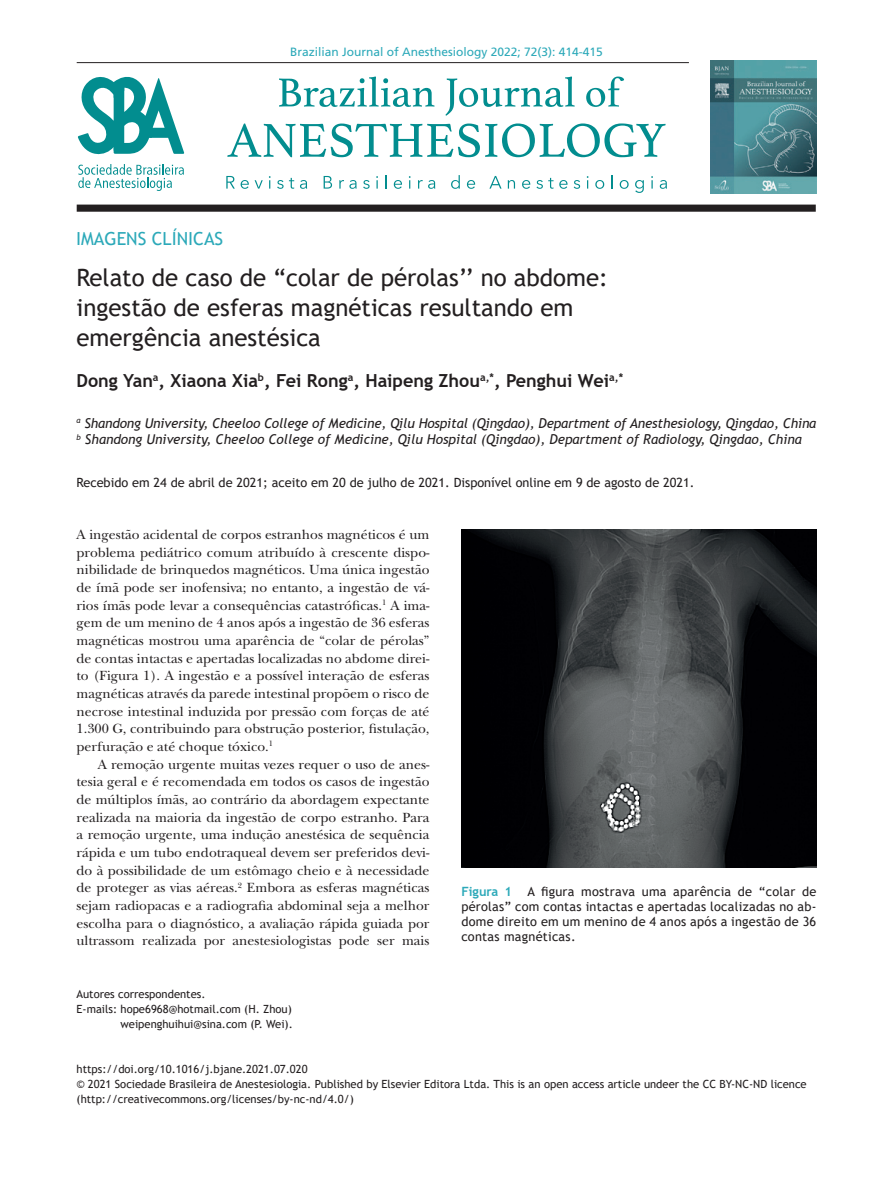
<style>
.page{position:relative;width:893px;height:1191px;background:#fff}
.page>*{position:absolute;margin:0;border:0;box-sizing:border-box;transform-origin:0 0}
.t1{font:24px/30px "Trebuchet MS";color:#231f20}
.t2{font:700 18px "Trebuchet MS";color:#231f20}
.t3{font:18px "Trebuchet MS";color:#2ca9b9}
.t4{font:13.8px/17.7px "New Baskerville Std";color:#231f20;text-align:justify}
.t5{font:italic 13.5px/16.5px "Trebuchet MS";letter-spacing:-.01em;color:#231f20}
.t6{font:12.75px/15px "Trebuchet MS";color:#231f20;text-align:justify}
.t7{font:12px "Frutiger LT Std";color:#2ca9b9}
.t8{font:11.25px/15px "Trebuchet MS";color:#231f20}
.s1{font-weight:700;color:#2ca9b9}
</style>
<div class="page">
<hr style="left:77px;top:62px;width:612px;height:1px;background:#231f20">
<svg style="left:78px;top:77px;width:106px;height:114px"></svg>
<svg style="left:279px;top:77px;width:155px;height:30px"></svg>
<svg style="left:446px;top:77px;width:129px;height:39px"></svg>
<svg style="left:586px;top:77px;width:38px;height:30px"></svg>
<svg style="left:227px;top:123px;width:439px;height:34px"></svg>
<img style="left:710px;top:61px;width:106px;height:133px">
<div style="left:77px;top:205px;width:739px;height:7px;background:#231f20"></div>
<svg style="left:226px;top:176px;width:9px;height:13px"></svg>
<svg style="left:241px;top:180px;width:8px;height:9px"></svg>
<svg style="left:255px;top:180px;width:8px;height:9px"></svg>
<svg style="left:269px;top:176px;width:2px;height:13px"></svg>
<svg style="left:277px;top:178px;width:17px;height:11px"></svg>
<svg style="left:300px;top:180px;width:7px;height:9px"></svg>
<svg style="left:324px;top:176px;width:8px;height:13px"></svg>
<svg style="left:339px;top:180px;width:18px;height:9px"></svg>
<svg style="left:363px;top:180px;width:7px;height:9px"></svg>
<svg style="left:376px;top:176px;width:2px;height:13px"></svg>
<svg style="left:385px;top:175px;width:2px;height:14px"></svg>
<svg style="left:394px;top:180px;width:8px;height:9px"></svg>
<svg style="left:409px;top:176px;width:2px;height:13px"></svg>
<svg style="left:418px;top:180px;width:17px;height:9px"></svg>
<svg style="left:451px;top:175px;width:9px;height:14px"></svg>
<svg style="left:467px;top:180px;width:8px;height:9px"></svg>
<svg style="left:489px;top:176px;width:13px;height:13px"></svg>
<svg style="left:508px;top:180px;width:7px;height:9px"></svg>
<svg style="left:522px;top:180px;width:8px;height:9px"></svg>
<svg style="left:536px;top:178px;width:31px;height:11px"></svg>
<svg style="left:574px;top:180px;width:6px;height:9px"></svg>
<svg style="left:595px;top:180px;width:9px;height:9px"></svg>
<svg style="left:611px;top:175px;width:2px;height:14px"></svg>
<svg style="left:620px;top:180px;width:9px;height:9px"></svg>
<svg style="left:635px;top:180px;width:9px;height:13px"></svg>
<svg style="left:651px;top:176px;width:2px;height:13px"></svg>
<svg style="left:660px;top:180px;width:7px;height:9px"></svg>
<img style="left:461px;top:529px;width:355px;height:338px">
<h2 class="t3" style="left:76px;top:227px;width:149px">IMAGENS CLÍNICAS</h2>
<p class="t7" style="left:290px;top:44px;width:314px">Brazilian Journal of Anesthesiology 2022; 72(3): 414-415</p>
<h1 class="t1" style="left:77px;top:262px;width:533px">Relato de caso de “colar de pérolas’’ no abdome: ingestão de esferas magnéticas resultando em emergência anestésica</h1>
<h2 class="t2" style="left:77px;top:369px;width:548px">Dong Yan<sup>a</sup>, Xiaona Xia<sup>b</sup>, Fei Rong<sup>a</sup>, Haipeng Zhou<sup>a,*</sup>, Penghui Wei<sup>a,*</sup></h2>
<p class="t5" style="left:77px;top:415px;width:741px"><sup>a</sup> Shandong University, Cheeloo College of Medicine, Qilu Hospital (Qingdao), Department of Anesthesiology, Qingdao, China <sup>b</sup> Shandong University, Cheeloo College of Medicine, Qilu Hospital (Qingdao), Department of Radiology, Qingdao, China</p>
<p class="t6" style="left:77px;top:475px;width:619px">Recebido em 24 de abril de 2021; aceito em 20 de julho de 2021. Disponível online em 9 de agosto de 2021.</p>
<p class="t4" style="left:77px;top:526px;width:354px">A ingestão acidental de corpos estranhos magnéticos é um problema pediátrico comum atribuído à crescente dispo&shy;nibilidade de brinquedos magnéticos. Uma única ingestão de ímã pode ser inofensiva; no entanto, a ingestão de vá&shy;rios ímãs pode levar a consequências catastróficas.<sup>1</sup> A ima&shy;gem de um menino de 4 anos após a ingestão de 36 esferas magnéticas mostrou uma aparência de “colar de pérolas” de contas intactas e apertadas localizadas no abdome direi&shy;to (Figura 1). A ingestão e a possível interação de esferas magnéticas através da parede intestinal propõem o risco de necrose intestinal induzida por pressão com forças de até 1.300 G, contribuindo para obstrução posterior, fistulação, perfuração e até choque tóxico.<sup>1</sup></p>
<p class="t4" style="left:77px;top:755px;width:354px;text-indent:21px">A remoção urgente muitas vezes requer o uso de anes&shy;tesia geral e é recomendada em todos os casos de ingestão de múltiplos ímãs, ao contrário da abordagem expectante realizada na maioria da ingestão de corpo estranho. Para a remoção urgente, uma indução anestésica de sequência rápida e um tubo endotraqueal devem ser preferidos devi&shy;do à possibilidade de um estômago cheio e à necessidade de proteger as vias aéreas.<sup>2</sup> Embora as esferas magnéticas sejam radiopacas e a radiografia abdominal seja a melhor escolha para o diagnóstico, a avaliação rápida guiada por ultrassom realizada por anestesiologistas pode ser mais</p>
<p class="t8" style="left:77px;top:986px;width:131px">Autores correspondentes.</p>
<p class="t8" style="left:77px;top:1001px;width:217px">E-mails: hope6968@hotmail.com (H. Zhou)</p>
<p class="t8" style="left:121px;top:1016px;width:174px">weipenghuihui@sina.com (P. Wei).</p>
<p class="t6" style="left:461px;top:884px;width:356px"><span class="s1">Figura 1</span> A figura mostrava uma aparência de “colar de pérolas” com contas intactas e apertadas localizadas no ab&shy;dome direito em um menino de 4 anos após a ingestão de 36 contas magnéticas.</p>
<p class="t8" style="left:77px;top:1061px;width:732px">https://doi.org/10.1016/j.bjane.2021.07.020<br>© 2021 Sociedade Brasileira de Anestesiologia. Published by Elsevier Editora Ltda. This is an open access article undeer the CC BY-NC-ND licence (http://creativecommons.org/licenses/by-nc-nd/4.0/)</p>
</div>
